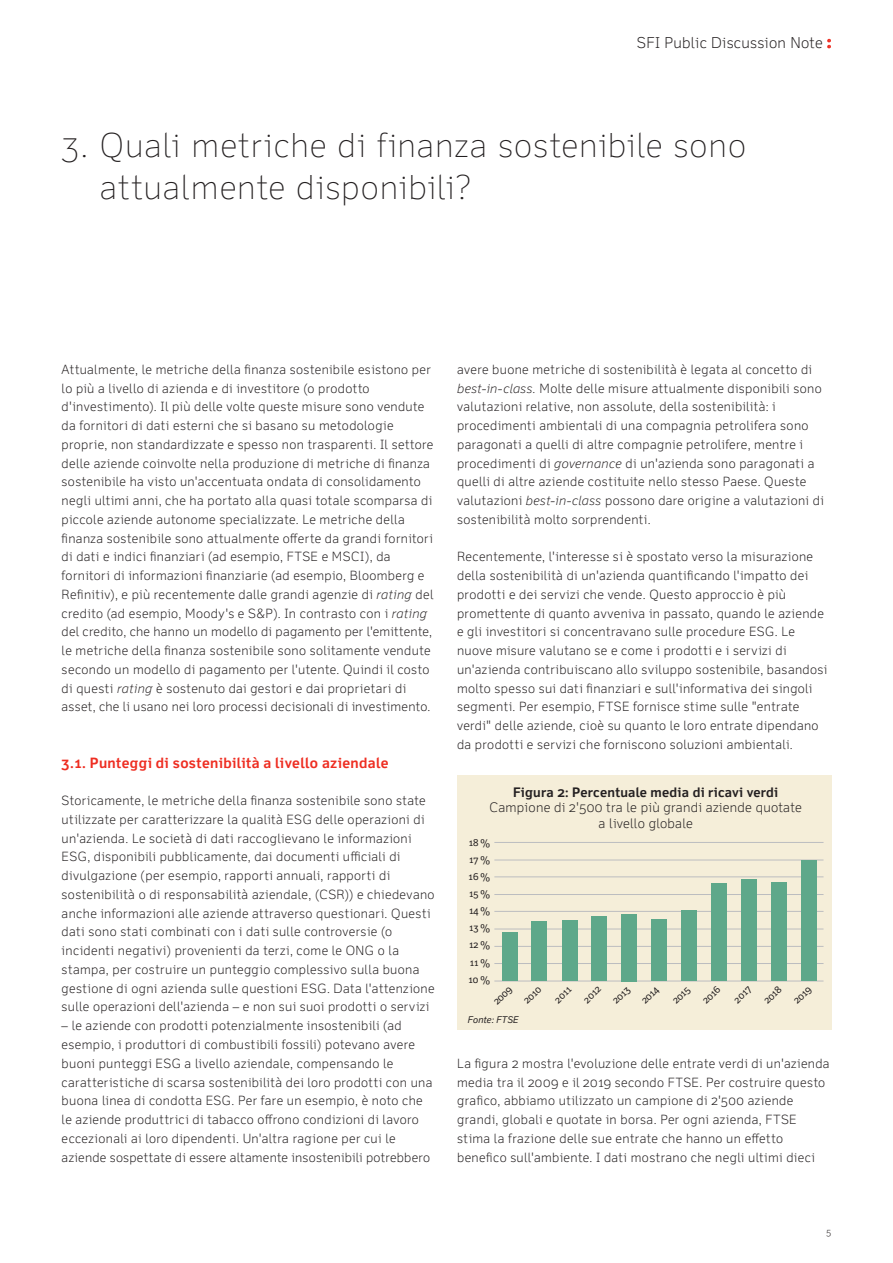
<style>
.page{position:relative;width:893px;height:1263px;background:#fff}
.page>*{position:absolute;margin:0;border:0;box-sizing:border-box;transform-origin:0 0}
.Main_Title{font:100 33px/42px "Felbridge Pro";letter-spacing:.025em;color:#231f20}
.t1{font:300 15px "Felbridge Pro";letter-spacing:.02em;color:#231f20}
.Subtitle_red{font:700 14.25px "Felbridge Pro";letter-spacing:.025em;color:#ee2e22}
.t2{font:300 13.2px/15.8px "Felbridge Pro";letter-spacing:.02em;color:#231f20;text-align:center}
.Copy{font:300 12.75px/18.8px "Felbridge Pro";letter-spacing:.03em;color:#231f20}
.t3{font:9.3px/17.1px "Felbridge Pro";color:#231f20;text-align:justify}
.t4{font:italic 9.3px "Felbridge Pro";letter-spacing:.02em;color:#231f20}
.t5{font:300 9px "Felbridge Pro";color:#231f20}
.s1{font-weight:700;font-size:16.5px;color:#ee2e22}
.s2{font-style:italic}
.s3{font-weight:700}
</style>
<div class="page">
<div style="left:457px;top:775px;width:374px;height:255px;background:#f5eed9"></div>
<hr style="left:494px;top:981px;width:329px;height:1px;background:#bcbdc0">
<hr style="left:494px;top:963px;width:329px;height:1px;background:#bcbdc0">
<hr style="left:494px;top:929px;width:329px;height:1px;background:#bcbdc0">
<hr style="left:494px;top:911px;width:329px;height:1px;background:#bcbdc0">
<hr style="left:494px;top:894px;width:329px;height:1px;background:#bcbdc0">
<hr style="left:494px;top:877px;width:329px;height:1px;background:#bcbdc0">
<hr style="left:494px;top:860px;width:329px;height:1px;background:#bcbdc0">
<hr style="left:494px;top:842px;width:329px;height:1px;background:#bcbdc0">
<hr style="left:494px;top:946px;width:329px;height:1px;background:#bcbdc0">
<div style="left:801px;top:860px;width:15px;height:121px;background:#5ea88a"></div>
<div style="left:771px;top:883px;width:15px;height:98px;background:#5ea88a"></div>
<div style="left:741px;top:879px;width:15px;height:102px;background:#5ea88a"></div>
<div style="left:711px;top:883px;width:15px;height:98px;background:#5ea88a"></div>
<div style="left:681px;top:910px;width:16px;height:71px;background:#5ea88a"></div>
<div style="left:651px;top:919px;width:16px;height:62px;background:#5ea88a"></div>
<div style="left:622px;top:914px;width:15px;height:67px;background:#5ea88a"></div>
<div style="left:591px;top:917px;width:16px;height:64px;background:#5ea88a"></div>
<div style="left:562px;top:920px;width:15px;height:61px;background:#5ea88a"></div>
<div style="left:532px;top:922px;width:15px;height:59px;background:#5ea88a"></div>
<div style="left:502px;top:933px;width:15px;height:48px;background:#5ea88a"></div>
<p class="t1" style="left:637px;top:34px;width:196px">SFI Public Discussion Note <span class="s1">:</span></p>
<p class="Main_Title" style="left:100px;top:124px;width:648px;text-indent:-38px">3. Quali metriche di finanza sostenibile sono attualmente disponibili?</p>
<p class="Copy" style="left:62px;top:360px;width:373px">Attualmente, le metriche della finanza sostenibile esistono per lo più a livello di azienda e di investitore (o prodotto d'investimento). Il più delle volte queste misure sono vendute da fornitori di dati esterni che si basano su metodologie proprie, non standardizzate e spesso non trasparenti. Il settore delle aziende coinvolte nella produzione di metriche di finanza sostenibile ha visto un'accentuata ondata di consolidamento negli ultimi anni, che ha portato alla quasi totale scomparsa di piccole aziende autonome specializzate. Le metriche della finanza sostenibile sono attualmente offerte da grandi fornitori di dati e indici finanziari (ad esempio, FTSE e MSCI), da fornitori di informazioni finanziarie (ad esempio, Bloomberg e Refinitiv), e più recentemente dalle grandi agenzie di <span class="s2">rating</span> del credito (ad esempio, Moody's e S&amp;P). In contrasto con i <span class="s2">rating </span>del credito, che hanno un modello di pagamento per l'emittente, le metriche della finanza sostenibile sono solitamente vendute secondo un modello di pagamento per l'utente. Quindi il costo di questi <span class="s2">rating</span> è sostenuto dai gestori e dai proprietari di asset, che li usano nei loro processi decisionali di investimento.</p>
<p class="Subtitle_red" style="left:62px;top:754px;width:328px">3.1. Punteggi di sostenibilità a livello aziendale</p>
<p class="Copy" style="left:62px;top:791px;width:374px">Storicamente, le metriche della finanza sostenibile sono state utilizzate per caratterizzare la qualità ESG delle operazioni di un'azienda. Le società di dati raccoglievano le informazioni ESG, disponibili pubblicamente, dai documenti ufficiali di divulgazione (per esempio, rapporti annuali, rapporti di sostenibilità o di responsabilità aziendale, (CSR)) e chiedevano anche informazioni alle aziende attraverso questionari. Questi dati sono stati combinati con i dati sulle controversie (o incidenti negativi) provenienti da terzi, come le ONG o la stampa, per costruire un punteggio complessivo sulla buona gestione di ogni azienda sulle questioni ESG. Data l'attenzione sulle operazioni dell'azienda – e non sui suoi prodotti o servizi</p>
<p class="Copy" style="left:62px;top:1016px;width:372px">– le aziende con prodotti potenzialmente insostenibili (ad esempio, i produttori di combustibili fossili) potevano avere buoni punteggi ESG a livello aziendale, compensando le caratteristiche di scarsa sostenibilità dei loro prodotti con una buona linea di condotta ESG. Per fare un esempio, è noto che le aziende produttrici di tabacco offrono condizioni di lavoro eccezionali ai loro dipendenti. Un'altra ragione per cui le aziende sospettate di essere altamente insostenibili potrebbero</p>
<p class="Copy" style="left:457px;top:360px;width:368px">avere buone metriche di sostenibilità è legata al concetto di <span class="s2">best-in-class.</span> Molte delle misure attualmente disponibili sono valutazioni relative, non assolute, della sostenibilità: i procedimenti ambientali di una compagnia petrolifera sono paragonati a quelli di altre compagnie petrolifere, mentre i procedimenti di <span class="s2">governance</span> di un'azienda sono paragonati a quelli di altre aziende costituite nello stesso Paese. Queste valutazioni <span class="s2">best-in-class</span> possono dare origine a valutazioni di sostenibilità molto sorprendenti.</p>
<p class="Copy" style="left:457px;top:547px;width:372px">Recentemente, l'interesse si è spostato verso la misurazione della sostenibilità di un'azienda quantificando l'impatto dei prodotti e dei servizi che vende. Questo approccio è più promettente di quanto avveniva in passato, quando le aziende e gli investitori si concentravano sulle procedure ESG. Le nuove misure valutano se e come i prodotti e i servizi di un'azienda contribuiscano allo sviluppo sostenibile, basandosi molto spesso sui dati finanziari e sull'informativa dei singoli segmenti. Per esempio, FTSE fornisce stime sulle "entrate verdi" delle aziende, cioè su quanto le loro entrate dipendano da prodotti e servizi che forniscono soluzioni ambientali.</p>
<p class="t2" style="left:489px;top:784px;width:314px"><span class="s3">Figura 2: Percentuale media di ricavi verdi<br></span>Campione di 2'500 tra le più grandi aziende quotate a livello globale</p>
<p class="t3" style="left:469px;top:834px;width:23px">18 % 17 % 16 % 15 % 14 % 13 % 12 % 11 % 10 %</p>
<p class="t3" style="left:489px;top:997px;width:23px;rotate:-45deg">2009</p>
<p class="t3" style="left:519px;top:996px;width:22px;rotate:-45deg">2010</p>
<p class="t3" style="left:550px;top:995px;width:21px;rotate:-45deg">2011</p>
<p class="t3" style="left:579px;top:995px;width:21px;rotate:-45deg">2012</p>
<p class="t3" style="left:608px;top:995px;width:21px;rotate:-45deg">2013</p>
<p class="t3" style="left:637px;top:996px;width:22px;rotate:-45deg">2014</p>
<p class="t3" style="left:668px;top:995px;width:21px;rotate:-45deg">2015</p>
<p class="t3" style="left:698px;top:996px;width:22px;rotate:-45deg">2016</p>
<p class="t3" style="left:729px;top:995px;width:21px;rotate:-45deg">2017</p>
<p class="t3" style="left:759px;top:996px;width:22px;rotate:-45deg">2018</p>
<p class="t3" style="left:789px;top:996px;width:22px;rotate:-45deg">2019</p>
<p class="t4" style="left:468px;top:1014px;width:52px">Fonte: FTSE</p>
<p class="Copy" style="left:457px;top:1054px;width:374px">La figura 2 mostra l'evoluzione delle entrate verdi di un'azienda media tra il 2009 e il 2019 secondo FTSE. Per costruire questo grafico, abbiamo utilizzato un campione di 2'500 aziende grandi, globali e quotate in borsa. Per ogni azienda, FTSE stima la frazione delle sue entrate che hanno un effetto benefico sull'ambiente. I dati mostrano che negli ultimi dieci</p>
<p class="t5" style="left:826px;top:1226px;width:6px">5</p>
</div>
